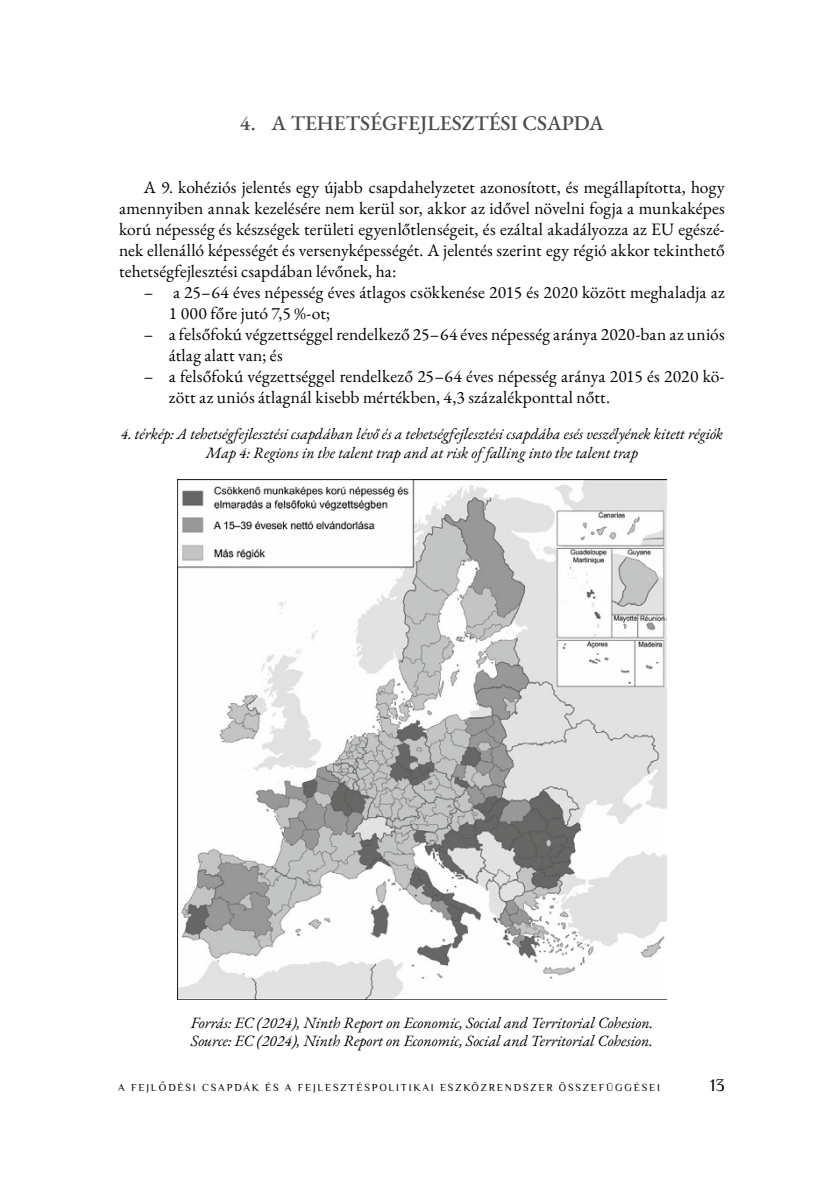
<style>
.page{position:relative;width:834px;height:1181px;background:#fff}
.page>*{position:absolute;margin:0;border:0;box-sizing:border-box;transform-origin:0 0}
.t1{font:500 21px "EB Garamond";color:#4a4a49}
.t2{font:17.5px/21px "EB Garamond";letter-spacing:.01em;color:#000}
.t3{font:17.5px "Philosopher";color:#000}
.t4{font:italic 15.75px/18.2px "EB Garamond";color:#000;text-align:center}
.t5{font:10.5px "Philosopher";letter-spacing:.17em;color:#000}
.s1{font-family:"Times New Roman"}
</style>
<div class="page">
<img style="left:177px;top:479px;width:489px;height:520px">
<p class="t1" style="left:240px;top:110px;width:365px">4. A TEHETSÉGFEJLESZTÉSI CSAPDA</p>
<p class="t2" style="left:119px;top:177px;width:607px;text-align:justify;text-indent:25px">A 9. kohéziós jelentés egy újabb csapdahelyzetet azonosított, és megállapította, hogy amennyiben annak kezelésére nem kerül sor, akkor az idővel növelni fogja a munkaképes korú népesség és készségek területi egyenlőtlenségeit, és ezáltal akadályozza az EU egészé&shy;nek ellenálló képességét és versenyképességét. A jelentés szerint egy régió akkor tekinthető tehetségfejlesztési csapdában lévőnek, ha:</p>
<p class="t2" style="left:169px;top:282px;width:557px;text-indent:-25px">– a 25–64 éves népesség éves átlagos csökkenése 2015 és 2020 között meghaladja az<br>1 000 főre jutó 7,5 %-ot;</p>
<p class="t2" style="left:169px;top:324px;width:557px;text-indent:-25px">– a felsőfokú végzettséggel rendelkező 25–64 éves népesség aránya 2020-ban az uniós átlag alatt van; és</p>
<p class="t2" style="left:169px;top:366px;width:557px;text-indent:-25px">– a felsőfokú végzettséggel rendelkező 25–64 éves népesség aránya 2015 és 2020 kö&shy;zött az uniós átlagnál kisebb mértékben, 4,3 százalékponttal nőtt.</p>
<p class="t4" style="left:121px;top:425px;width:603px">4. térkép: A tehetségfejlesztési csapdában lévő és a tehetségfejlesztési csapdába esés veszélyének kitett régiók<br>Map 4: Regions in the talent trap and at risk of falling into the talent trap</p>
<p class="t4" style="left:191px;top:1013px;width:463px;text-align:left">Forrás: EC (2024), Ninth Report on Economic, Social and Territorial Cohesion.<br>Source: EC (2024), Ninth Report on Economic, Social and Territorial Cohesion.</p>
<p class="t5" style="left:118px;top:1080px;width:543px">A FEJL<span class="s1">Ő</span>DÉSI CSAPDÁK ÉS A FEJLESZTÉSPOLITIKAI ESZKÖZRENDSZER ÖSSZEFÜGGÉSEI</p>
<p class="t3" style="left:709px;top:1074px;width:16px">13</p>
</div>
